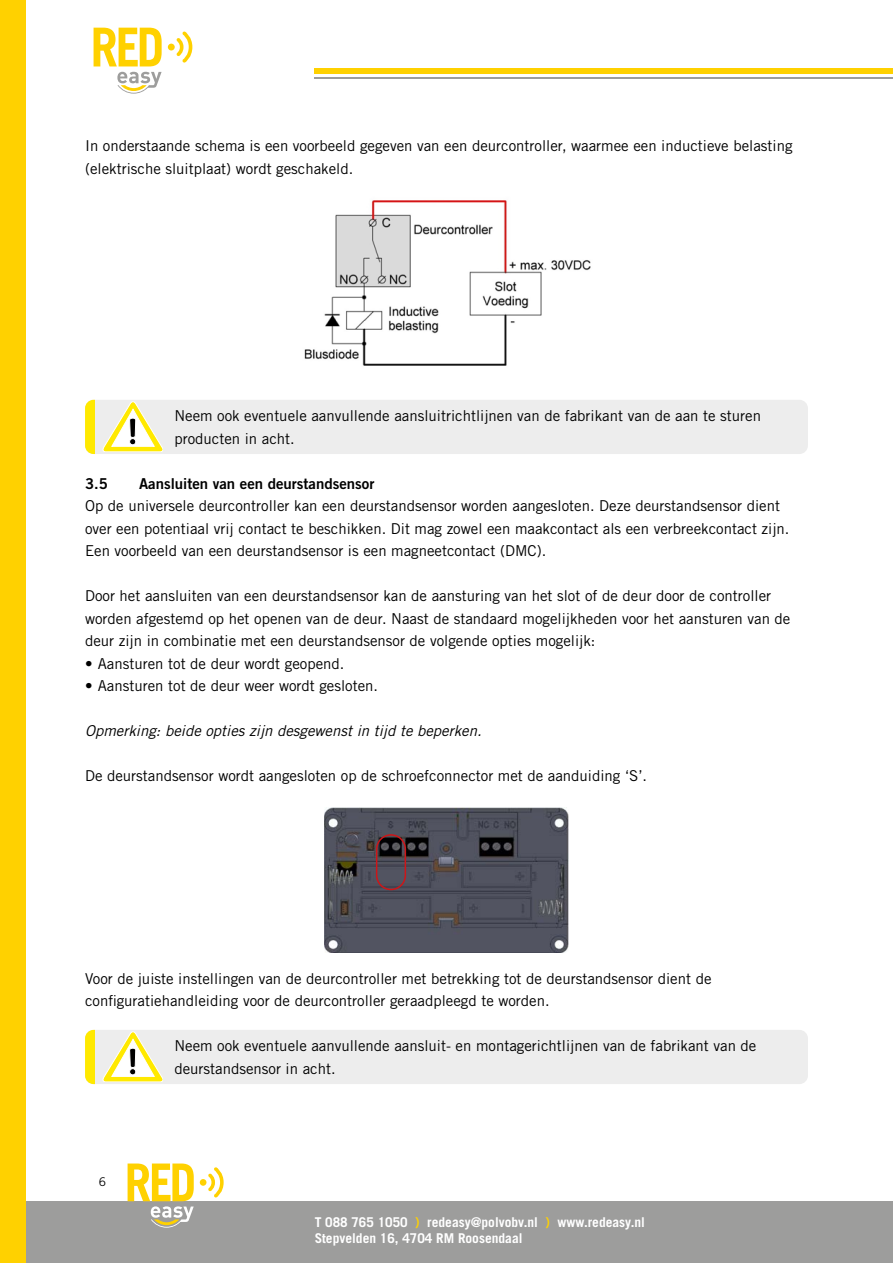
<style>
.page{position:relative;width:893px;height:1263px;background:#fff}
.page>*{position:absolute;margin:0;border:0;box-sizing:border-box;transform-origin:0 0}
.t1{font:15px/22.5px "Trade Gothic LT Std";color:#000}
.t2{font:italic 15px "Trade Gothic LT Std";color:#000}
.t3{font:15px "Trade Gothic LT Std Bd 2";color:#000}
.t4{font:700 13.5px/16.2px "Trade Gothic LT Std";color:#fff}
.t5{font:12px "Trade Gothic LT Std";color:#000}
.s1{color:#ffd100}
</style>
<div class="page">
<div style="left:0;top:1201px;width:893px;height:62px;background:#9d9d9c"></div>
<hr style="left:315px;top:77px;width:578px;height:2px;background:#9d9d9c">
<div style="left:315px;top:68px;width:578px;height:6px;background:#ffd100"></div>
<div style="left:0;top:0;width:26px;height:1263px;background:#ffd100"></div>
<svg style="left:117px;top:72px;width:45px;height:22px"></svg>
<svg style="left:94px;top:28px;width:68px;height:38px"></svg>
<div style="left:168px;top:44px;width:7px;height:6px;background:#ffd100;border-radius:50%"></div>
<svg style="left:176px;top:31px;width:16px;height:32px"></svg>
<svg style="left:128px;top:1163px;width:66px;height:65px"></svg>
<div style="left:200px;top:1179px;width:6px;height:7px;background:#ffd100;border-radius:50%"></div>
<svg style="left:208px;top:1167px;width:16px;height:30px"></svg>
<div style="left:85px;top:400px;width:723px;height:54px;background:#ededed;border-radius:9px"></div>
<div style="left:85px;top:400px;width:9px;height:54px;background:#ffe900"></div>
<svg style="left:103px;top:402px;width:60px;height:50px"></svg>
<div style="left:85px;top:1030px;width:723px;height:54px;background:#ededed;border-radius:9px"></div>
<div style="left:85px;top:1030px;width:9px;height:54px;background:#ffe900"></div>
<svg style="left:103px;top:1032px;width:60px;height:50px"></svg>
<img style="left:304px;top:200px;width:287px;height:166px">
<img style="left:325px;top:807px;width:243px;height:146px">
<div style="left:376px;top:834px;width:30px;height:56px;border:2px solid #cd1619;border-radius:14px"></div>
<p class="t1" style="left:85px;top:134px;width:709px">In onderstaande schema is een voorbeeld gegeven van een deurcontroller, waarmee een inductieve belasting (elektrische sluitplaat) wordt geschakeld.</p>
<p class="t1" style="left:174px;top:404px;width:588px">Neem ook eventuele aanvullende aansluitrichtlijnen van de fabrikant van de aan te sturen producten in acht.</p>
<p class="t3" style="left:85px;top:474px;width:24px">3.5</p>
<p class="t3" style="left:139px;top:474px;width:237px">Aansluiten van een deurstandsensor</p>
<p class="t1" style="left:85px;top:494px;width:706px">Op de universele deurcontroller kan een deurstandsensor worden aangesloten. Deze deurstandsensor dient over een potentiaal vrij contact te beschikken. Dit mag zowel een maakcontact als een verbreekcontact zijn.<br>Een voorbeeld van een deurstandsensor is een magneetcontact (DMC).</p>
<p class="t1" style="left:85px;top:584px;width:707px">Door het aansluiten van een deurstandsensor kan de aansturing van het slot of de deur door de controller worden afgestemd op het openen van de deur. Naast de standaard mogelijkheden voor het aansturen van de deur zijn in combinatie met een deurstandsensor de volgende opties mogelijk:</p>
<p class="t1" style="left:85px;top:652px;width:261px">• Aansturen tot de deur wordt geopend.</p>
<p class="t1" style="left:85px;top:674px;width:295px">• Aansturen tot de deur weer wordt gesloten.</p>
<p class="t2" style="left:85px;top:722px;width:398px">Opmerking: beide opties zijn desgewenst in tijd te beperken.</p>
<p class="t1" style="left:85px;top:764px;width:564px">De deurstandsensor wordt aangesloten op de schroefconnector met de aanduiding ‘S’.</p>
<p class="t1" style="left:85px;top:967px;width:628px">Voor de juiste instellingen van de deurcontroller met betrekking tot de deurstandsensor dient de configuratiehandleiding voor de deurcontroller geraadpleegd te worden.</p>
<p class="t1" style="left:174px;top:1034px;width:584px">Neem ook eventuele aanvullende aansluit- en montagerichtlijnen van de fabrikant van de deurstandsensor in acht.</p>
<p class="t5" style="left:99px;top:1175px;width:9px">6</p>
<p class="t4" style="left:315px;top:1214px;width:332px">T 088 765 1050 <span class="s1">)</span> redeasy@polvobv.nl <span class="s1">)</span> www.redeasy.nl<br>Stepvelden 16, 4704 RM Roosendaal</p>
</div>
